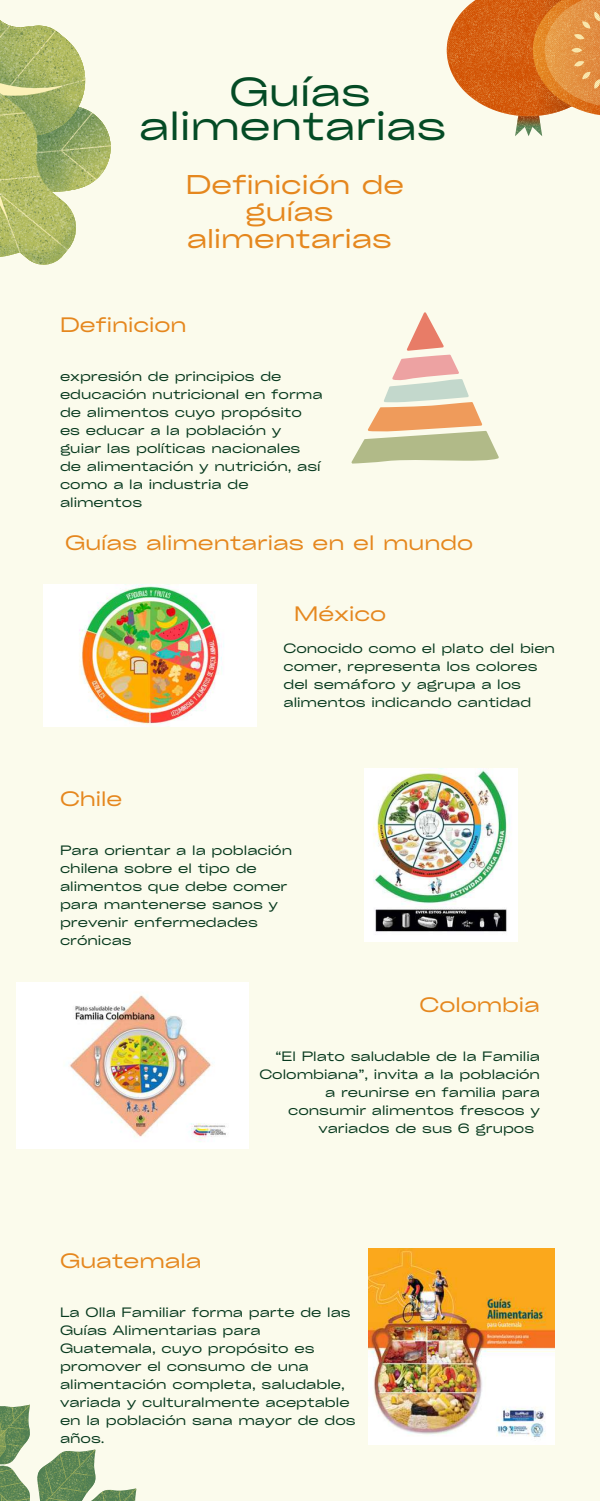
<style>
.page{position:relative;width:600px;height:1501px;background:#fff}
.page>*{position:absolute;margin:0;border:0;box-sizing:border-box;transform-origin:0 0}
.t1{font:39px/34.5px "Cy Grotesk Grand";color:#044b25;text-align:center}
.t2{font:26px/27px "Cy Grotesk Grand";color:#e5871e;text-align:center}
.t3{font:20px "Cy Grotesk Grand";color:#e5871e}
.t4{font:13px/18px "Cy Grotesk Grand";color:#07391e}
</style>
<div class="page">
<div style="left:0;top:0;width:600px;height:1500px;background:#fbfbec"></div>
<svg style="left:447px;top:0;width:153px;height:136px"></svg>
<svg style="left:0;top:20px;width:111px;height:245px"></svg>
<svg style="left:0;top:1404px;width:137px;height:96px"></svg>
<svg style="left:351px;top:312px;width:148px;height:151px"></svg>
<img style="left:44px;top:584px;width:213px;height:142px">
<img style="left:365px;top:768px;width:153px;height:173px">
<img style="left:17px;top:982px;width:232px;height:166px">
<img style="left:368px;top:1248px;width:186px;height:195px">
<h1 class="t1" style="left:139px;top:73px;width:309px">Guías alimentarias</h1>
<h2 class="t2" style="left:186px;top:170px;width:220px">Definición de guías alimentarias</h2>
<h3 class="t3" style="left:60px;top:311px;width:128px">Definicion</h3>
<p class="t4" style="left:60px;top:366px;width:264px">expresión de principios de educación nutricional en forma de alimentos cuyo propósito es educar a la población y guiar las políticas nacionales de alimentación y nutrición, así como a la industria de alimentos</p>
<h3 class="t3" style="left:65px;top:530px;width:410px">Guías alimentarias en el mundo</h3>
<h3 class="t3" style="left:294px;top:600px;width:94px">México</h3>
<h3 class="t3" style="left:60px;top:785px;width:64px">Chile</h3>
<p class="t4" style="left:284px;top:638px;width:273px">Conocido como el plato del bien comer, representa los colores del semáforo y agrupa a los alimentos indicando cantidad</p>
<p class="t4" style="left:60px;top:840px;width:234px">Para orientar a la población chilena sobre el tipo de alimentos que debe comer para mantenerse sanos y prevenir enfermedades crónicas</p>
<h3 class="t3" style="left:419px;top:992px;width:122px">Colombia</h3>
<h3 class="t3" style="left:60px;top:1248px;width:143px">Guatemala</h3>
<p class="t4" style="left:275px;top:1047px;width:266px">“El Plato saludable de la Familia</p>
<p class="t4" style="left:259px;top:1065px;width:282px">Colombiana”, invita a la población</p>
<p class="t4" style="left:325px;top:1083px;width:216px">a reunirse en familia para</p>
<p class="t4" style="left:288px;top:1101px;width:253px">consumir alimentos frescos y</p>
<p class="t4" style="left:318px;top:1119px;width:217px">variados de sus 6 grupos</p>
<p class="t4" style="left:60px;top:1302px;width:297px">La Olla Familiar forma parte de las<br>Guías Alimentarias para<br>Guatemala, cuyo propósito es promover el consumo de una alimentación completa, saludable, variada y culturalmente aceptable en la población sana mayor de dos años.</p>
</div>
